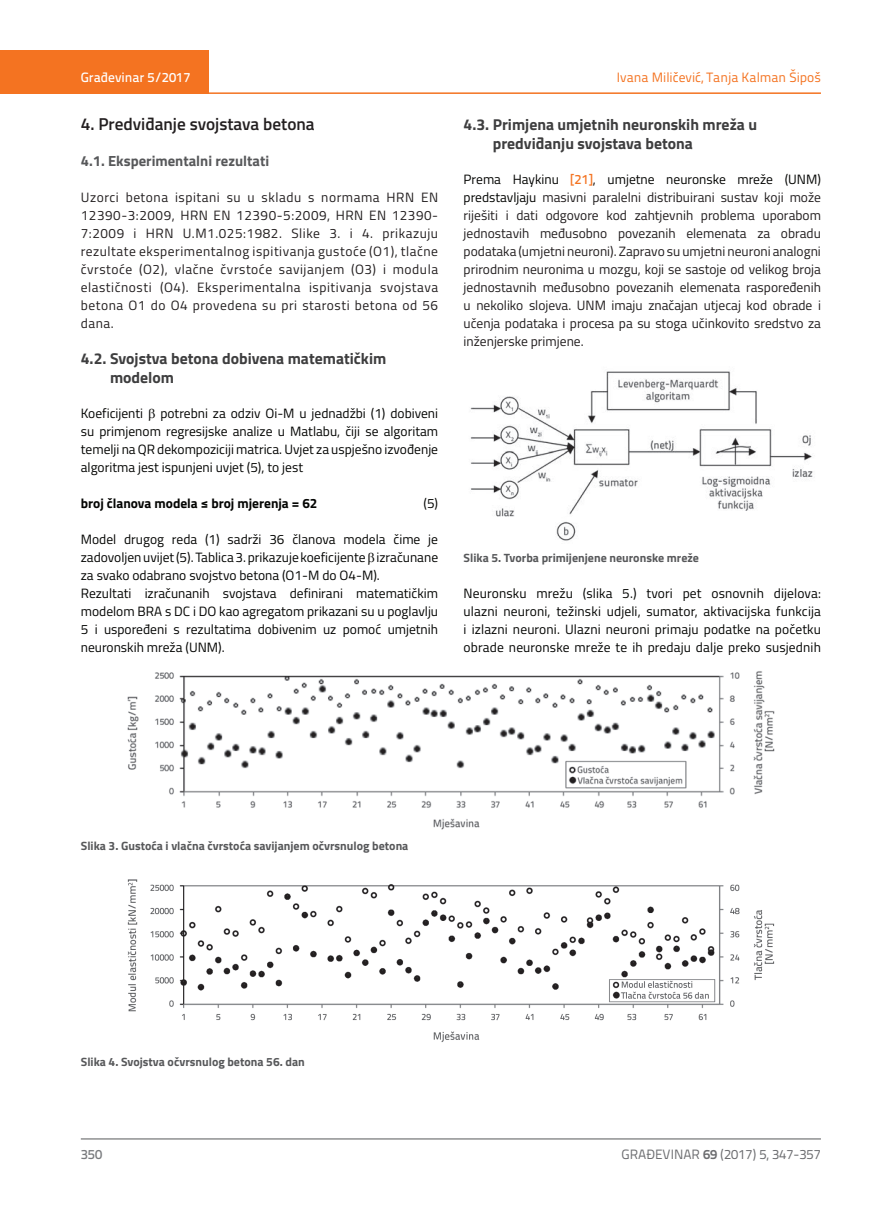
<style>
.page{position:relative;width:872px;height:1212px;background:#fff}
.page>*{position:absolute;margin:0;border:0;box-sizing:border-box;transform-origin:0 0}
.t1{font:600 17.25px "Titillium";color:#231f20}
.t2{font:700 15.75px/19.5px "Titillium";color:#3e3e3f}
.t3{font:700 14.7px "Titillium";color:#57585a}
.t4{font:13.5px/18px "Titillium";letter-spacing:.015em;color:#231f20;text-align:justify}
.t5{font:13.5px/18px "Titillium";color:#040503;text-align:justify}
.t6{font:700 13.5px "Titillium";color:#040503}
.t7{font:13.5px "Titillium Text 22 L";color:#f47321}
.t8{font:13.5px "Titillium Text 22 L";color:#6c6d70}
.t9{font:500 13.5px "Titillium Text 22 L";color:#fff}
.t10{font:500 13.5px "Titillium Text 22 L";color:#787a7d}
.t11{font:700 12px "Titillium";color:#57585a}
.s1{color:#040503}
.s2{font-family:"Titillium Text 22 L";font-weight:500;color:#f47321}
.s3{font-weight:700}
</style>
<div class="page">
<div style="left:0;top:50px;width:208px;height:44px;background:#f47321"></div>
<hr style="left:0;top:92px;width:821px;height:2px;background:#f47321">
<hr style="left:81px;top:1139px;width:740px;height:1px;background:#57585a">
<img style="left:470px;top:371px;width:343px;height:170px">
<img style="left:127px;top:671px;width:648px;height:159px">
<img style="left:127px;top:879px;width:648px;height:163px">
<p class="t9" style="left:81px;top:67px;width:111px">Građevinar 5/2017</p>
<p class="t1" style="left:81px;top:111px;width:235px">4. Predviđanje svojstava betona</p>
<p class="t3" style="left:81px;top:149px;width:190px">4.1. Eksperimentalni rezultati</p>
<p class="t4" style="left:81px;top:187px;width:359px">Uzorci betona ispitani su u skladu s normama HRN EN 12390-3:2009, HRN EN 12390-5:2009, HRN EN 12390- 7:2009 i HRN U.M1.025:1982. Slike 3. i 4. prikazuju rezultate eksperimentalnog ispitivanja gustoće (O1), tlačne čvrstoće (O2), vlačne čvrstoće savijanjem (O3) i modula elastičnosti (O4). Eksperimentalna ispitivanja svojstava betona O1 do O4 provedena su pri starosti betona od 56 dana.</p>
<p class="t2" style="left:110px;top:348px;width:278px;text-indent:-29px">4.2. Svojstva betona dobivena matematičkim modelom</p>
<p class="t5" style="left:81px;top:403px;width:64px">Koeficijenti</p>
<p class="t5" style="left:81px;top:403px;width:359px;text-indent:80px">potrebni za odziv Oi-M u jednadžbi (1) dobiveni su primjenom regresijske analize u Matlabu, čiji se algoritam temelji na QR dekompoziciji matrica. Uvjet za uspješno izvođenje algoritma jest ispunjeni uvjet (5), to jest</p>
<p class="t6" style="left:81px;top:493px;width:238px">broj članova modela ≤ broj mjerenja = 62</p>
<p class="t5" style="left:423px;top:493px;width:16px">(5)</p>
<p class="t5" style="left:81px;top:529px;width:359px;text-align:left">Model drugog reda (1) sadrži 36 članova modela čime je zadovoljen uvijet (5). Tablica 3. prikazuje koeficijente izračunane za svako odabrano svojstvo betona (O1-M do O4-M).<br>Rezultati izračunanih svojstava definirani matematičkim modelom BRA s DC i DO kao agregatom prikazani su u poglavlju 5 i uspoređeni s rezultatima dobivenim uz pomoć umjetnih neuronskih mreža (UNM).</p>
<p class="t7" style="left:617px;top:68px;width:205px">Ivana Miličević, Tanja Kalman Šipoš</p>
<p class="t2" style="left:493px;top:113px;width:266px;text-indent:-29px">4.3. Primjena umjetnih neuronskih mreža u predviđanju svojstava betona</p>
<p class="t4" style="left:463px;top:169px;width:359px"><span class="s1">Prema Haykinu</span> <span class="s2">[21]</span><span class="s1">, umjetne neuronske mreže (UNM) predstavljaju</span> masivni paralelni distribuirani sustav koji može riješiti i dati odgovore kod zahtjevnih problema uporabom jednostavih međusobno povezanih elemenata za obradu podataka (umjetni neuroni). Zapravo su umjetni neuroni analogni prirodnim neuronima u mozgu, koji se sastoje od velikog broja jednostavnih međusobno povezanih elemenata raspoređenih u nekoliko slojeva. UNM imaju značajan utjecaj kod obrade i učenja podataka i procesa pa su stoga učinkovito sredstvo za inženjerske primjene.</p>
<p class="t11" style="left:463px;top:548px;width:237px">Slika 5. Tvorba primijenjene neuronske mreže</p>
<p class="t5" style="left:463px;top:583px;width:359px">Neuronsku mrežu (slika 5.) tvori pet osnovnih dijelova: ulazni neuroni, težinski udjeli, sumator, aktivacijska funkcija i izlazni neuroni. Ulazni neuroni primaju podatke na početku obrade neuronske mreže te ih predaju dalje preko susjednih</p>
<p class="t11" style="left:81px;top:837px;width:329px">Slika 3. Gustoća i vlačna čvrstoća savijanjem očvrsnulog betona</p>
<p class="t11" style="left:81px;top:1053px;width:225px">Slika 4. Svojstva očvrsnulog betona 56. dan</p>
<p class="t10" style="left:81px;top:1144px;width:23px">350</p>
<p class="t8" style="left:621px;top:1144px;width:201px">GRAĐEVINAR <span class="s3">69</span> (2017) 5, 347-357</p>
</div>
